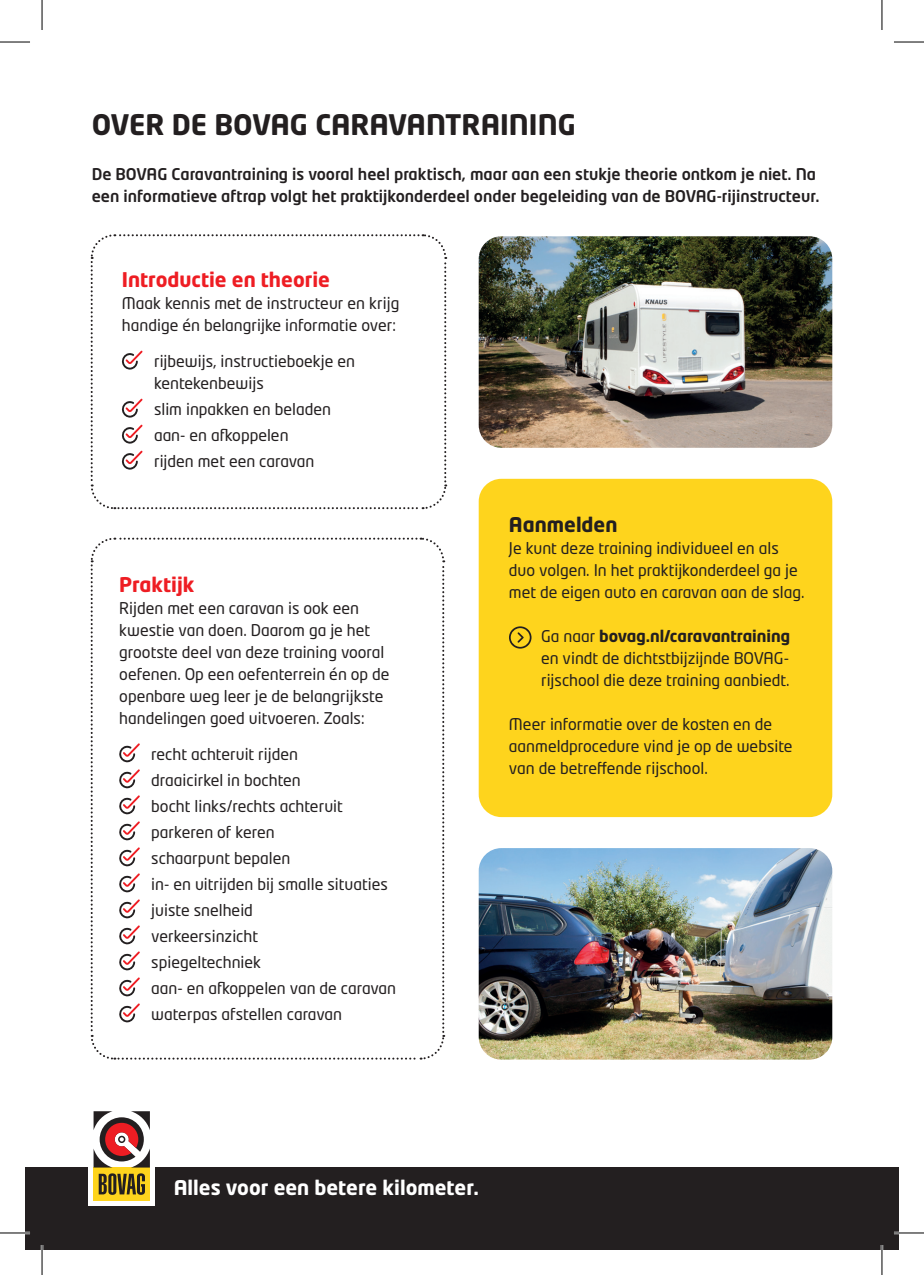
<style>
.page{position:relative;width:924px;height:1275px;background:#fff}
.page>*{position:absolute;margin:0;border:0;box-sizing:border-box;transform-origin:0 0}
.t1{font:700 28px "Neo Tech Std";color:#231f20}
.t2{font:700 20px "Neo Tech Std";color:#ee1d23}
.t3{font:700 20px "Neo Tech Std";color:#fff}
.t4{font:700 20px "Neo Tech Std";color:#231f20}
.t5{font:16px/22px "Neo Tech Std";color:#231f20}
.t6{font:500 16px/22px "Neo Tech Std";color:#231f20}
.s1{font-weight:700}
</style>
<div class="page">
<div style="left:478px;top:479px;width:353px;height:338px;background:#fed41d;border-radius:23px"></div>
<div style="left:25px;top:1167px;width:873px;height:83px;background:#231f20"></div>
<svg style="left:90px;top:234px;width:357px;height:276px"></svg>
<svg style="left:90px;top:537px;width:355px;height:523px"></svg>
<div style="left:88px;top:1106px;width:67px;height:99px;background:#fff"></div>
<div style="left:93px;top:1167px;width:57px;height:33px;background:#fed41d"></div>
<svg style="left:99px;top:1173px;width:46px;height:21px"></svg>
<svg style="left:93px;top:1111px;width:57px;height:56px"></svg>
<img style="left:478px;top:848px;width:353px;height:211px">
<img style="left:478px;top:236px;width:353px;height:212px">
<svg style="left:509px;top:626px;width:22px;height:22px"></svg>
<hr style="left:0;top:1231px;width:30px;height:3px;background:#fff">
<hr style="left:893px;top:1231px;width:30px;height:3px;background:#fff">
<hr style="left:41px;top:1245px;width:2px;height:30px;background:#fff">
<hr style="left:880px;top:1245px;width:2px;height:30px;background:#fff">
<hr style="left:0;top:42px;width:30px;height:1px;background:#000">
<hr style="left:893px;top:42px;width:30px;height:1px;background:#000">
<hr style="left:0;top:1232px;width:30px;height:1px;background:#000">
<hr style="left:893px;top:1232px;width:30px;height:1px;background:#000">
<hr style="left:42px;top:0;width:1px;height:30px;background:#000">
<hr style="left:42px;top:1245px;width:1px;height:30px;background:#000">
<hr style="left:881px;top:0;width:1px;height:30px;background:#000">
<hr style="left:881px;top:1245px;width:1px;height:30px;background:#000">
<h1 class="t1" style="left:92px;top:107px;width:485px">OVER DE BOVAG CARAVANTRAINING</h1>
<p class="t6" style="left:92px;top:163px;width:729px">De BOVAG Caravantraining is vooral heel praktisch, maar aan een stukje theorie ontkom je niet. Na een informatieve aftrap volgt het praktijkonderdeel onder begeleiding van de BOVAG-rijinstructeur.</p>
<p class="t2" style="left:122px;top:267px;width:209px">Introductie en theorie</p>
<p class="t5" style="left:122px;top:292px;width:279px">Maak kennis met de instructeur en krijg handige én belangrijke informatie over:</p>
<p class="t5" style="left:154px;top:350px;width:202px">rijbewijs, instructieboekje en kentekenbewijs</p>
<p class="t5" style="left:154px;top:396px;width:178px;line-height:26px">slim inpakken en beladen aan- en afkoppelen rijden met een caravan</p>
<p class="t2" style="left:119px;top:572px;width:77px">Praktijk</p>
<p class="t5" style="left:119px;top:597px;width:272px">Rijden met een caravan is ook een kwestie van doen. Daarom ga je het grootste deel van deze training vooral oefenen. Op een oefenterrein én op de openbare weg leer je de belangrijkste handelingen goed uitvoeren. Zoals:</p>
<p class="t5" style="left:151px;top:741px;width:246px;line-height:26px">recht achteruit rijden<br>draaicirkel in bochten<br>bocht links/rechts achteruit parkeren of keren<br>schaarpunt bepalen<br>in- en uitrijden bij smalle situaties juiste snelheid<br>verkeersinzicht<br>spiegeltechniek<br>aan- en afkoppelen van de caravan waterpas afstellen caravan</p>
<p class="t4" style="left:508px;top:512px;width:110px">Aanmelden</p>
<p class="t5" style="left:508px;top:537px;width:297px">Je kunt deze training individueel en als duo volgen. In het praktijkonderdeel ga je met de eigen auto en caravan aan de slag.</p>
<p class="t5" style="left:540px;top:625px;width:250px;text-align:justify">Ga naar <span class="s1">bovag.nl/caravantraining </span>en vindt de dichtstbijzijnde BOVAG&shy;rijschool die deze training aanbiedt.</p>
<p class="t5" style="left:508px;top:713px;width:285px">Meer informatie over de kosten en de aanmeldprocedure vind je op de website van de betreffende rijschool.</p>
<p class="t3" style="left:174px;top:1175px;width:306px">Alles voor een betere kilometer.</p>
</div>
